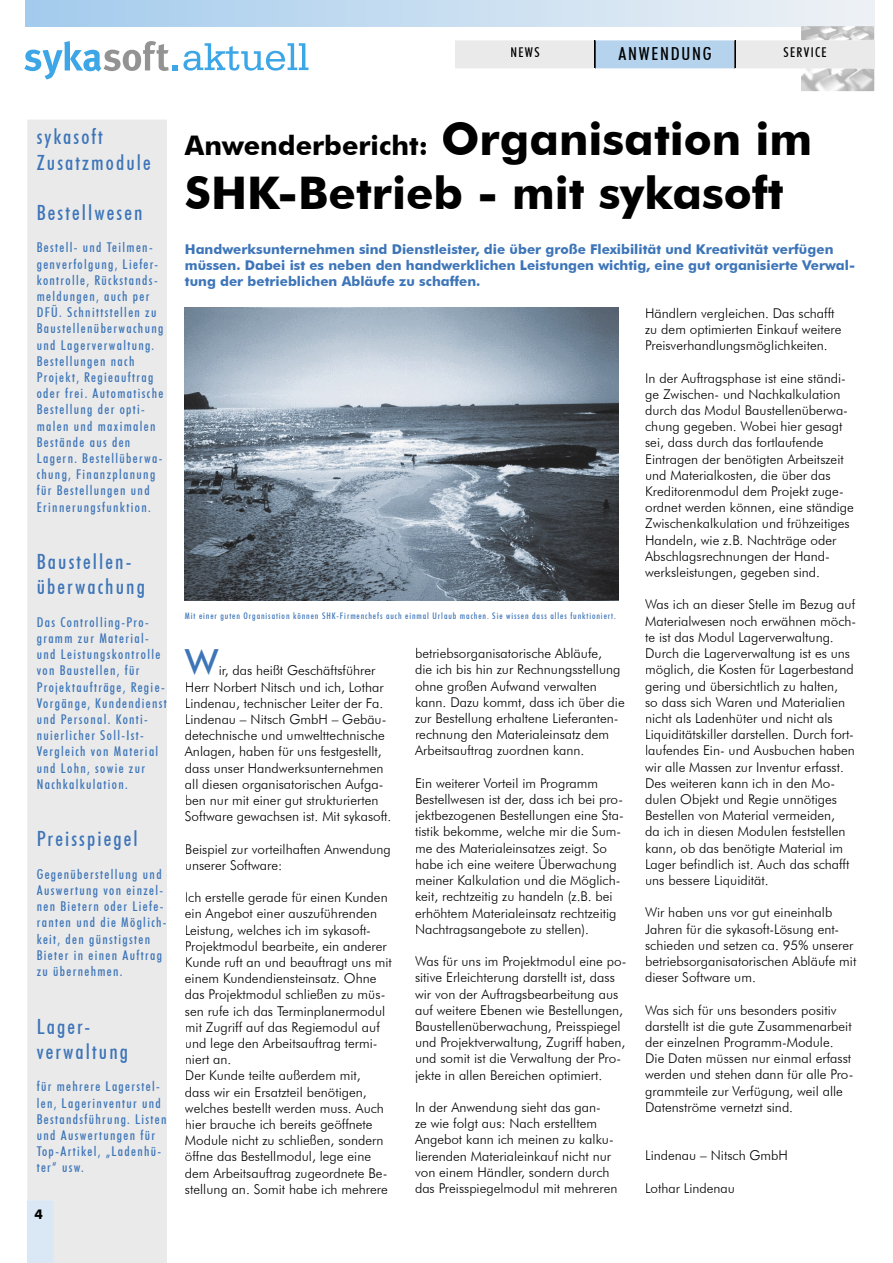
<style>
.page{position:relative;width:893px;height:1263px;background:#fff}
.page>*{position:absolute;margin:0;border:0;box-sizing:border-box;transform-origin:0 0}
.t1{font:700 45px "Futura BT";color:#000}
.t2{font:500 36px "Futura BT";color:#3d75b8}
.t3{font:700 27px "Futura BT";color:#000}
.t4{font:500 condensed 21px/25.2px "Futura BT";letter-spacing:.1em;color:#3d75b8}
.t5{font:500 condensed 18px "Futura BT";letter-spacing:.1em;color:#000}
.t6{font:300 13.5px/16.2px "Futura BT";color:#000}
.t7{font:500 condensed 13.5px/16.2px "Futura BT";letter-spacing:.1em;color:#3d75b8}
.t8{font:700 13.5px/16.2px "Futura BT";color:#3d75b8}
.t9{font:500 condensed 13.5px "Futura BT";letter-spacing:.1em;color:#000}
.t10{font:700 13.5px "Futura BT";color:#000}
.t11{font:500 condensed 9px "Futura BT";letter-spacing:.1em;color:#3d75b8}
.s1{font-size:45px}
</style>
<div class="page">
<div style="left:27px;top:120px;width:140px;height:1143px;background:#eaeaea"></div>
<div style="left:26px;top:0;width:848px;height:27px;background:linear-gradient(to right,#a3cbed,#eef2f5)"></div>
<svg style="left:24px;top:41px;width:285px;height:38px"></svg>
<div style="left:27px;top:1200px;width:27px;height:63px;background:#dae8f5"></div>
<div style="left:35px;top:1209px;width:8px;height:10px;background:#dae8f5"></div>
<img style="left:801px;top:26px;width:73px;height:65px">
<svg style="left:455px;top:40px;width:420px;height:28px;background:#dae2e9"></svg>
<div style="left:511px;top:47px;width:28px;height:10px;background:#eaeaea"></div>
<div style="left:618px;top:47px;width:93px;height:13px;background:#b6d3ee"></div>
<div style="left:784px;top:47px;width:42px;height:10px;background:#eaeaea"></div>
<img style="left:185px;top:308px;width:434px;height:292px">
<p class="t9" style="left:510px;top:44px;width:31px">NEWS</p>
<h3 class="t5" style="left:618px;top:43px;width:95px">ANWENDUNG</h3>
<p class="t9" style="left:783px;top:44px;width:45px">SERVICE</p>
<h3 class="t4" style="left:37px;top:124px;width:116px">sykasoft<br>Zusatzmodule</h3>
<h3 class="t4" style="left:37px;top:200px;width:107px">Bestellwesen</h3>
<p class="t7" style="left:37px;top:239px;width:128px">Bestell- und Teilmen&shy;genverfolgung, Liefer&shy;kontrolle, Rückstands&shy;meldungen, auch per<br>DFÜ. Schnittstellen zu<br>Baustellenüberwachung und Lagerverwaltung.<br>Bestellungen nach<br>Projekt, Regieauftrag oder frei. Automatische<br>Bestellung der opti&shy;malen und maximalen<br>Bestände aus den<br>Lagern. Bestellüberwa&shy;chung, Finanzplanung für Bestellungen und<br>Erinnerungsfunktion.</p>
<h3 class="t4" style="left:37px;top:549px;width:110px">Baustellen&shy;überwachung</h3>
<p class="t7" style="left:37px;top:614px;width:132px">Das Controlling-Pro&shy;gramm zur Material&shy;und Leistungskontrolle von Baustellen, für<br>Projektaufträge, Regie-<br>Vorgänge, Kundendienst und Personal. Konti&shy;nuierlicher Soll-Ist-<br>Vergleich von Material und Lohn, sowie zur<br>Nachkalkulation.</p>
<h3 class="t4" style="left:37px;top:826px;width:102px">Preisspiegel</h3>
<p class="t7" style="left:37px;top:866px;width:131px">Gegenüberstellung und<br>Auswertung von einzel&shy;nen Bietern oder Liefe&shy;ranten und die Möglich&shy;keit, den günstigsten<br>Bieter in einen Auftrag zu übernehmen.</p>
<h3 class="t4" style="left:37px;top:1013px;width:93px">Lager&shy;verwaltung</h3>
<p class="t7" style="left:37px;top:1078px;width:131px">für mehrere Lagerstel&shy;len, Lagerinventur und<br>Bestandsführung. Listen und Auswertungen für<br>Top-Artikel, „Ladenhü&shy;ter“ usw.</p>
<p class="t10" style="left:35px;top:1206px;width:10px">4</p>
<h3 class="t3" style="left:185px;top:129px;width:629px">Anwenderbericht: <span class="s1">Organisation im</span></h3>
<h1 class="t1" style="left:185px;top:166px;width:600px">SHK-Betrieb - mit sykasoft</h1>
<p class="t8" style="left:185px;top:241px;width:672px">Handwerksunternehmen sind Dienstleister, die über große Flexibilität und Kreativität verfügen müssen. Dabei ist es neben den handwerklichen Leistungen wichtig, eine gut organisierte Verwal&shy;tung der betrieblichen Abläufe zu schaffen.</p>
<p class="t11" style="left:185px;top:610px;width:432px">Mit einer guten Organisation können SHK-Firmenchefs auch einmal Urlaub machen. Sie wissen dass alles funktioniert.</p>
<h2 class="t2" style="left:185px;top:641px;width:35px">W</h2>
<p class="t6" style="left:185px;top:662px;width:208px;text-indent:34px">ir, das heißt Geschäftsführer Herr Norbert Nitsch und ich, Lothar Lindenau, technischer Leiter der Fa.<br>Lindenau – Nitsch GmbH – Gebäu&shy;detechnische und umwelttechnische Anlagen, haben für uns festgestellt, dass unser Handwerksunternehmen all diesen organisatorischen Aufga&shy;ben nur mit einer gut strukturierten Software gewachsen ist. Mit sykasoft.</p>
<p class="t6" style="left:185px;top:840px;width:207px">Beispiel zur vorteilhaften Anwendung unserer Software:</p>
<p class="t6" style="left:185px;top:889px;width:208px">Ich erstelle gerade für einen Kunden ein Angebot einer auszuführenden Leistung, welches ich im sykasoft-Projektmodul bearbeite, ein anderer Kunde ruft an und beauftragt uns mit einem Kundendiensteinsatz. Ohne das Projektmodul schließen zu müs&shy;sen rufe ich das Terminplanermodul mit Zugriff auf das Regiemodul auf und lege den Arbeitsauftrag termi&shy;niert an.<br>Der Kunde teilte außerdem mit,<br>dass wir ein Ersatzteil benötigen, welches bestellt werden muss. Auch hier brauche ich bereits geöffnete Module nicht zu schließen, sondern öffne das Bestellmodul, lege eine dem Arbeitsauftrag zugeordnete Be&shy;stellung an. Somit habe ich mehrere</p>
<p class="t6" style="left:415px;top:645px;width:211px">betriebsorganisatorische Abläufe,<br>die ich bis hin zur Rechnungsstellung ohne großen Aufwand verwalten kann. Dazu kommt, dass ich über die zur Bestellung erhaltene Lieferanten&shy;rechnung den Materialeinsatz dem Arbeitsauftrag zuordnen kann.</p>
<p class="t6" style="left:415px;top:775px;width:210px">Ein weiterer Vorteil im Programm Bestellwesen ist der, dass ich bei pro&shy;jektbezogenen Bestellungen eine Sta&shy;tistik bekomme, welche mir die Sum&shy;me des Materialeinsatzes zeigt. So habe ich eine weitere Überwachung meiner Kalkulation und die Möglich&shy;keit, rechtzeitig zu handeln (z.B. bei erhöhtem Materialeinsatz rechtzeitig Nachtragsangebote zu stellen).</p>
<p class="t6" style="left:415px;top:953px;width:213px">Was für uns im Projektmodul eine po&shy;sitive Erleichterung darstellt ist, dass wir von der Auftragsbearbeitung aus auf weitere Ebenen wie Bestellungen, Baustellenüberwachung, Preisspiegel und Projektverwaltung, Zugriff haben, und somit ist die Verwaltung der Pro&shy;jekte in allen Bereichen optimiert.</p>
<p class="t6" style="left:415px;top:1099px;width:204px">In der Anwendung sieht das gan-<br>ze wie folgt aus: Nach erstelltem Angebot kann ich meinen zu kalku&shy;lierenden Materialeinkauf nicht nur von einem Händler, sondern durch das Preisspiegelmodul mit mehreren</p>
<p class="t6" style="left:645px;top:305px;width:198px">Händlern vergleichen. Das schafft zu dem optimierten Einkauf weitere<br>Preisverhandlungsmöglichkeiten.</p>
<p class="t6" style="left:645px;top:370px;width:210px">In der Auftragsphase ist eine ständi&shy;ge Zwischen- und Nachkalkulation durch das Modul Baustellenüberwa&shy;chung gegeben. Wobei hier gesagt sei, dass durch das fortlaufende Eintragen der benötigten Arbeitszeit und Materialkosten, die über das Kreditorenmodul dem Projekt zuge&shy;ordnet werden können, eine ständige Zwischenkalkulation und frühzeitiges Handeln, wie z.B. Nachträge oder Abschlagsrechnungen der Hand&shy;werksleistungen, gegeben sind.</p>
<p class="t6" style="left:645px;top:596px;width:213px">Was ich an dieser Stelle im Bezug auf Materialwesen noch erwähnen möch&shy;te ist das Modul Lagerverwaltung.<br>Durch die Lagerverwaltung ist es uns möglich, die Kosten für Lagerbestand gering und übersichtlich zu halten,<br>so dass sich Waren und Materialien nicht als Ladenhüter und nicht als Liquiditätskiller darstellen. Durch fort&shy;laufendes Ein- und Ausbuchen haben wir alle Massen zur Inventur erfasst.<br>Des weiteren kann ich in den Mo&shy;dulen Objekt und Regie unnötiges Bestellen von Material vermeiden,<br>da ich in diesen Modulen feststellen kann, ob das benötigte Material im Lager befindlich ist. Auch das schafft uns bessere Liquidität.</p>
<p class="t6" style="left:645px;top:904px;width:213px">Wir haben uns vor gut eineinhalb Jahren für die sykasoft-Lösung ent&shy;schieden und setzen ca. 95% unserer betriebsorganisatorischen Abläufe mit dieser Software um.</p>
<p class="t6" style="left:645px;top:1001px;width:210px">Was sich für uns besonders positiv darstellt ist die gute Zusammenarbeit der einzelnen Programm-Module.<br>Die Daten müssen nur einmal erfasst werden und stehen dann für alle Pro&shy;grammteile zur Verfügung, weil alle Datenströme vernetzt sind.</p>
<p class="t6" style="left:645px;top:1147px;width:144px">Lindenau – Nitsch GmbH</p>
<p class="t6" style="left:645px;top:1180px;width:91px">Lothar Lindenau</p>
</div>
